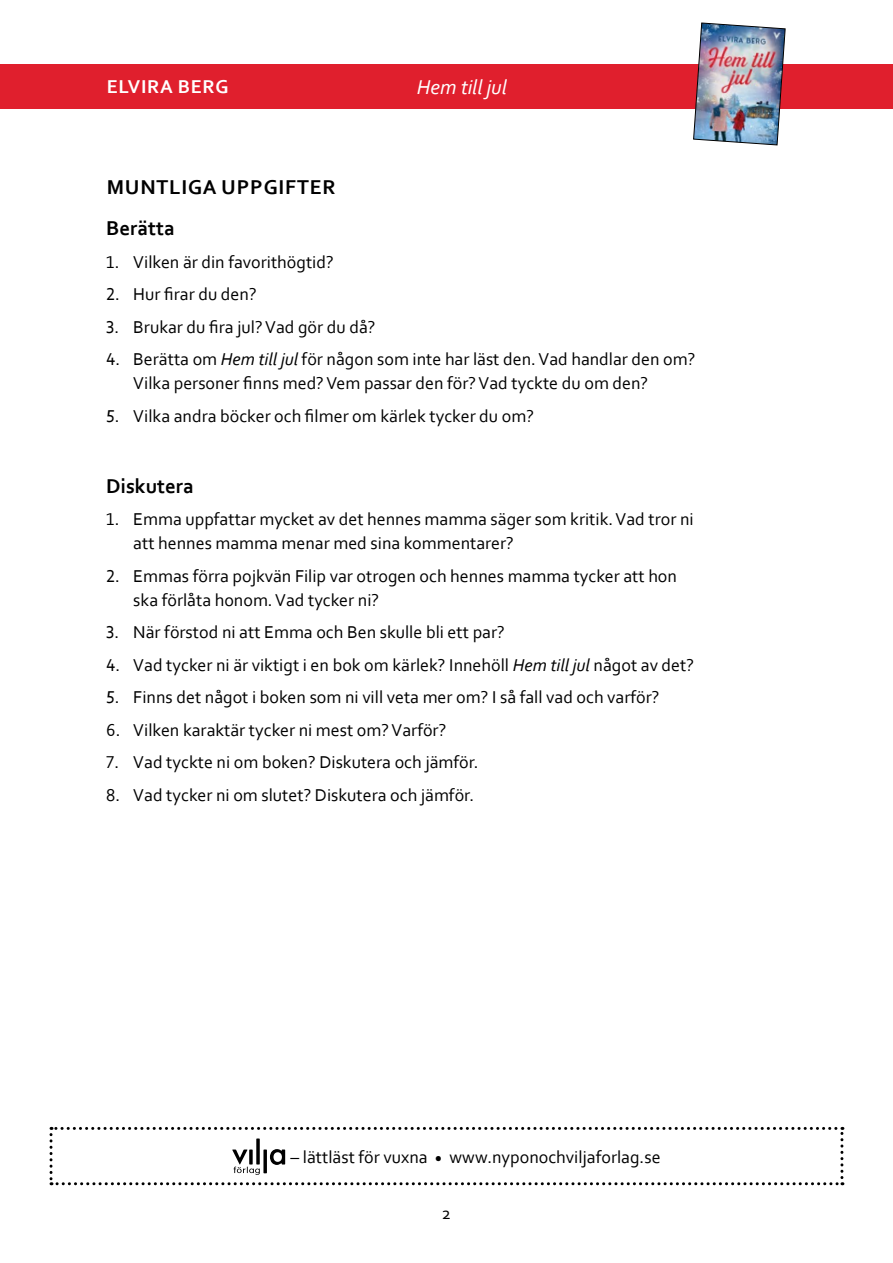
<style>
.page{position:relative;width:893px;height:1263px;background:#fff}
.page>*{position:absolute;margin:0;border:0;box-sizing:border-box;transform-origin:0 0}
.t1{font:700 21px/41px "Corbel";letter-spacing:.04em;color:#000}
.t2{font:italic 21px "Corbel";color:#fff}
.t3{font:700 21px "Corbel";color:#000}
.t4{font:700 19.5px "Corbel";letter-spacing:.04em;color:#fff}
.t5{font:18px/24px "Corbel";color:#000}
.s1{font-style:italic}
</style>
<div class="page">
<div style="left:0;top:64px;width:893px;height:44px;background:#e01f2d"></div>
<img style="left:693px;top:23px;width:92px;height:122px">
<svg style="left:50px;top:1127px;width:793px;height:58px"></svg>
<p class="t4" style="left:107px;top:75px;width:123px">ELVIRA BERG</p>
<p class="t2" style="left:417px;top:74px;width:92px">Hem till jul</p>
<p class="t1" style="left:106px;top:166px;width:231px">MUNTLIGA UPPGIFTER<br>Berätta</p>
<p class="t5" style="left:106px;top:249px;width:229px">1. Vilken är din favorithögtid?</p>
<p class="t5" style="left:106px;top:282px;width:152px">2. Hur firar du den?</p>
<p class="t5" style="left:106px;top:314px;width:271px">3. Brukar du fira jul? Vad gör du då?</p>
<p class="t5" style="left:133px;top:347px;width:564px;text-indent:-27px">4. Berätta om <span class="s1">Hem till jul</span> för någon som inte har läst den. Vad handlar den om?<br>Vilka personer finns med? Vem passar den för? Vad tyckte du om den?</p>
<p class="t5" style="left:106px;top:403px;width:429px">5. Vilka andra böcker och filmer om kärlek tycker du om?</p>
<p class="t3" style="left:106px;top:473px;width:89px">Diskutera</p>
<p class="t5" style="left:133px;top:507px;width:562px;text-indent:-27px">1. Emma uppfattar mycket av det hennes mamma säger som kritik. Vad tror ni att hennes mamma menar med sina kommentarer?</p>
<p class="t5" style="left:133px;top:563px;width:545px;text-indent:-27px">2. Emmas förra pojkvän Filip var otrogen och hennes mamma tycker att hon ska förlåta honom. Vad tycker ni?</p>
<p class="t5" style="left:106px;top:620px;width:400px">3. När förstod ni att Emma och Ben skulle bli ett par?</p>
<p class="t5" style="left:106px;top:652px;width:589px">4. Vad tycker ni är viktigt i en bok om kärlek? Innehöll <span class="s1">Hem till jul</span> något av det?</p>
<p class="t5" style="left:106px;top:685px;width:555px">5. Finns det något i boken som ni vill veta mer om? I så fall vad och varför?</p>
<p class="t5" style="left:106px;top:717px;width:342px">6. Vilken karaktär tycker ni mest om? Varför?</p>
<p class="t5" style="left:106px;top:750px;width:374px">7. Vad tyckte ni om boken? Diskutera och jämför.</p>
<p class="t5" style="left:106px;top:782px;width:369px">8. Vad tycker ni om slutet? Diskutera och jämför.</p>
<p class="t5" style="left:291px;top:1144px;width:372px">– lättläst för vuxna <sub>•</sub> www.nyponochviljaforlag.se</p>
<p class="t5" style="left:442px;top:1200px;width:11px">2</p>
</div>
